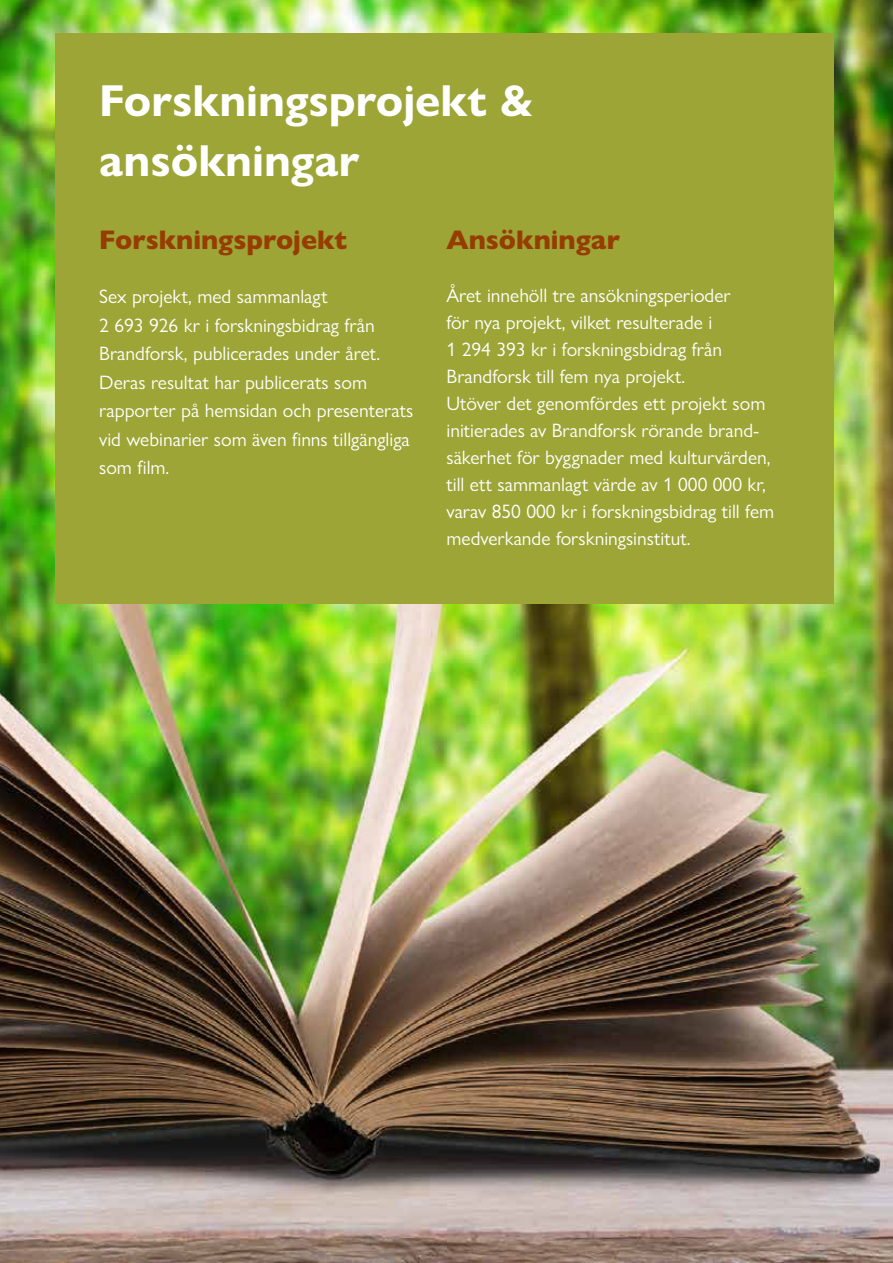
<style>
.page{position:relative;width:893px;height:1263px;background:#fff}
.page>*{position:absolute;margin:0;border:0;box-sizing:border-box;transform-origin:0 0}
.t1{font:700 45px/60px "Gill Sans Nova";color:#fff}
.t2{font:800 27px "Gill Sans Nova";color:#973c00}
.t3{font:19.5px/27px "Gill Sans Nova";color:#fff}
</style>
<div class="page">
<img style="left:0;top:0;width:893px;height:1263px">
<div style="left:55px;top:33px;width:778px;height:571px;background:#9ca535"></div>
<h1 class="t1" style="left:99px;top:70px;width:437px">Forskningsprojekt &amp; ansökningar</h1>
<h2 class="t2" style="left:99px;top:223px;width:250px">Forskningsprojekt</h2>
<p class="t3" style="left:99px;top:282px;width:316px;line-height:28.5px">Sex projekt, med sammanlagt<br>2 693 926 kr i forskningsbidrag från Brandforsk, publicerades under året.<br>Deras resultat har publicerats som rapporter på hemsidan och presenterats vid webinarier som även finns tillgängliga som film.</p>
<h2 class="t2" style="left:446px;top:223px;width:175px">Ansökningar</h2>
<p class="t3" style="left:446px;top:281px;width:329px">Året innehöll tre ansökningsperioder<br>för nya projekt, vilket resulterade i<br>1 294 393 kr i forskningsbidrag från Brandforsk till fem nya projekt.<br>Utöver det genomfördes ett projekt som initierades av Brandforsk rörande brand&shy;säkerhet för byggnader med kulturvärden, till ett sammanlagt värde av 1 000 000 kr, varav 850 000 kr i forskningsbidrag till fem medverkande forskningsinstitut.</p>
</div>
